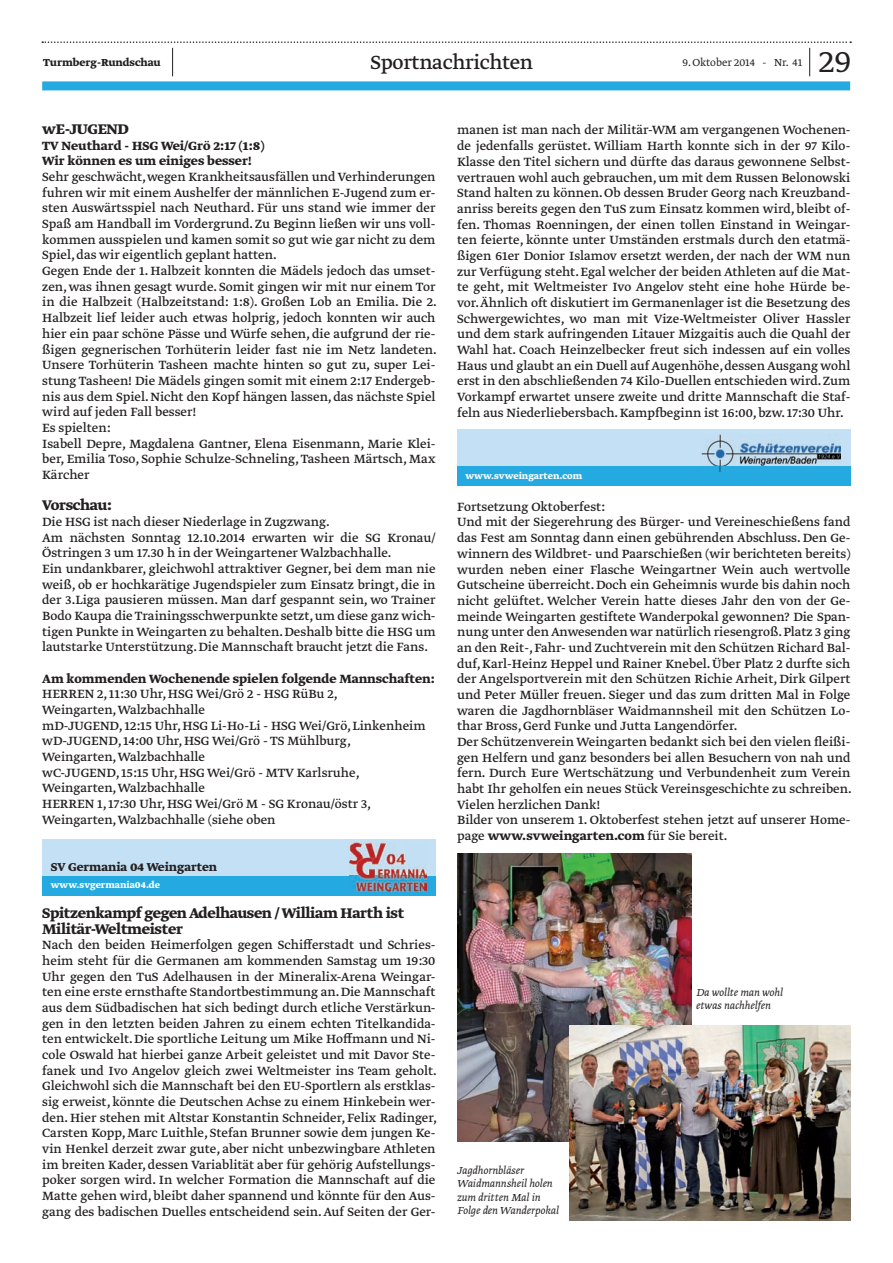
<style>
.page{position:relative;width:893px;height:1263px;background:#fff}
.page>*{position:absolute;margin:0;border:0;box-sizing:border-box;transform-origin:0 0}
.t1{font:300 36px "Greta Text Std";color:#231f20}
.t2{font:22.5px "Greta Text Std";letter-spacing:-.015em;color:#231f20}
.t3{font:700 16.5px/15.6px "Greta Text Std";letter-spacing:-.02em;color:#231f20}
.t4{font:14.1px/15.8px "Greta Text Std";color:#231f20}
.t5{font:700 14.1px/15.8px "Greta Text Std";color:#231f20}
.t6{font:700 13.5px "Greta Text Std";color:#231f20}
.t7{font:italic 300 12px/13.5px "Greta Text Std";color:#231f20}
.t8{font:300 12px "Greta Text Std";color:#231f20}
.t9{font:700 12px "Greta Text Std";color:#231f20}
.t10{font:700 10.5px "Greta Text Std";color:#fff}
.s1{font-weight:700}
</style>
<div class="page">
<div style="left:42px;top:81px;width:808px;height:9px;background:#24aae1"></div>
<svg style="left:42px;top:41px;width:809px;height:35px"></svg>
<div style="left:43px;top:838px;width:393px;height:57px;background:#c3e0f4"></div>
<div style="left:43px;top:875px;width:393px;height:20px;background:#24aae1"></div>
<img style="left:349px;top:843px;width:77px;height:48px">
<div style="left:457px;top:429px;width:393px;height:57px;background:#c3e0f4"></div>
<div style="left:457px;top:466px;width:393px;height:20px;background:#24aae1"></div>
<img style="left:700px;top:434px;width:141px;height:38px">
<img style="left:457px;top:854px;width:234px;height:288px">
<img style="left:570px;top:1026px;width:280px;height:194px">
<p class="t9" style="left:43px;top:56px;width:119px">Turmberg-Rundschau</p>
<p class="t8" style="left:683px;top:56px;width:122px">9. Oktober 2014 - Nr. 41</p>
<h1 class="t1" style="left:819px;top:41px;width:33px">29</h1>
<h2 class="t2" style="left:370px;top:49px;width:164px">Sportnachrichten</h2>
<p class="t3" style="left:42px;top:122px;width:88px">wE-JUGEND</p>
<p class="t5" style="left:42px;top:138px;width:224px">TV Neuthard - HSG Wei/Grö 2:17 (1:8)<br>Wir können es um einiges besser!</p>
<p class="t4" style="left:42px;top:170px;width:396px">Sehr geschwächt, wegen Krankheitsausfällen und Verhinderungen fuhren wir mit einem Aushelfer der männlichen E-Jugend zum er&shy;sten Auswärtsspiel nach Neuthard. Für uns stand wie immer der Spaß am Handball im Vordergrund. Zu Beginn ließen wir uns voll&shy;kommen ausspielen und kamen somit so gut wie gar nicht zu dem Spiel, das wir eigentlich geplant hatten.<br>Gegen Ende der 1. Halbzeit konnten die Mädels jedoch das umset&shy;zen, was ihnen gesagt wurde. Somit gingen wir mit nur einem Tor in die Halbzeit (Halbzeitstand: 1:8). Großen Lob an Emilia. Die 2.<br>Halbzeit lief leider auch etwas holprig, jedoch konnten wir auch hier ein paar schöne Pässe und Würfe sehen, die aufgrund der rie&shy;ßigen gegnerischen Torhüterin leider fast nie im Netz landeten.<br>Unsere Torhüterin Tasheen machte hinten so gut zu, super Lei&shy;stung Tasheen! Die Mädels gingen somit mit einem 2:17 Endergeb&shy;nis aus dem Spiel. Nicht den Kopf hängen lassen, das nächste Spiel wird auf jeden Fall besser!<br>Es spielten:<br>Isabell Depre, Magdalena Gantner, Elena Eisenmann, Marie Klei&shy;ber, Emilia Toso, Sophie Schulze-Schneling, Tasheen Märtsch, Max Kärcher</p>
<p class="t3" style="left:42px;top:498px;width:71px">Vorschau:</p>
<p class="t4" style="left:42px;top:514px;width:395px">Die HSG ist nach dieser Niederlage in Zugzwang.<br>Am nächsten Sonntag 12.10.2014 erwarten wir die SG Kronau/ Östringen 3 um 17.30 h in der Weingartener Walzbachhalle.<br>Ein undankbarer, gleichwohl attraktiver Gegner, bei dem man nie weiß, ob er hochkarätige Jugendspieler zum Einsatz bringt, die in der 3.Liga pausieren müssen. Man darf gespannt sein, wo Trainer Bodo Kaupa die Trainingsschwerpunkte setzt, um diese ganz wich&shy;tigen Punkte in Weingarten zu behalten. Deshalb bitte die HSG um lautstarke Unterstützung. Die Mannschaft braucht jetzt die Fans.</p>
<p class="t5" style="left:42px;top:671px;width:394px">Am kommenden Wochenende spielen folgende Mannschaften:</p>
<p class="t4" style="left:42px;top:687px;width:385px">HERREN 2, 11:30 Uhr, HSG Wei/Grö 2 - HSG RüBu 2,<br>Weingarten, Walzbachhalle<br>mD-JUGEND, 12:15 Uhr, HSG Li-Ho-Li - HSG Wei/Grö, Linkenheim wD-JUGEND, 14:00 Uhr, HSG Wei/Grö - TS Mühlburg, Weingarten, Walzbachhalle<br>wC-JUGEND, 15:15 Uhr, HSG Wei/Grö - MTV Karlsruhe, Weingarten, Walzbachhalle<br>HERREN 1, 17:30 Uhr, HSG Wei/Grö M - SG Kronau/östr 3, Weingarten, Walzbachhalle (siehe oben</p>
<p class="t6" style="left:51px;top:859px;width:168px">SV Germania 04 Weingarten</p>
<p class="t10" style="left:51px;top:879px;width:111px">www.svgermania04.de</p>
<p class="t3" style="left:42px;top:906px;width:364px">Spitzenkampf gegen Adelhausen / William Harth ist<br>Militär-Weltmeister</p>
<p class="t4" style="left:42px;top:938px;width:396px;text-align:justify">Nach den beiden Heimerfolgen gegen Schifferstadt und Schries&shy;heim steht für die Germanen am kommenden Samstag um 19:30<br>Uhr gegen den TuS Adelhausen in der Mineralix-Arena Weingar&shy;ten eine erste ernsthafte Standortbestimmung an. Die Mannschaft aus dem Südbadischen hat sich bedingt durch etliche Verstärkun&shy;gen in den letzten beiden Jahren zu einem echten Titelkandida&shy;ten entwickelt. Die sportliche Leitung um Mike Hoffmann und Ni&shy;cole Oswald hat hierbei ganze Arbeit geleistet und mit Davor Ste&shy;fanek und Ivo Angelov gleich zwei Weltmeister ins Team geholt.<br>Gleichwohl sich die Mannschaft bei den EU-Sportlern als erstklas&shy;sig erweist, könnte die Deutschen Achse zu einem Hinkebein wer&shy;den. Hier stehen mit Altstar Konstantin Schneider, Felix Radinger, Carsten Kopp, Marc Luithle, Stefan Brunner sowie dem jungen Ke&shy;vin Henkel derzeit zwar gute, aber nicht unbezwingbare Athleten im breiten Kader, dessen Variablität aber für gehörig Aufstellungs&shy;poker sorgen wird. In welcher Formation die Mannschaft auf die Matte gehen wird, bleibt daher spannend und könnte für den Aus&shy;gang des badischen Duelles entscheidend sein. Auf Seiten der Ger-</p>
<p class="t4" style="left:457px;top:123px;width:395px;text-align:justify">manen ist man nach der Militär-WM am vergangenen Wochenen&shy;de jedenfalls gerüstet. William Harth konnte sich in der 97 Kilo-Klasse den Titel sichern und dürfte das daraus gewonnene Selbst&shy;vertrauen wohl auch gebrauchen, um mit dem Russen Belonowski Stand halten zu können. Ob dessen Bruder Georg nach Kreuzband&shy;anriss bereits gegen den TuS zum Einsatz kommen wird, bleibt of&shy;fen. Thomas Roenningen, der einen tollen Einstand in Weingar&shy;ten feierte, könnte unter Umständen erstmals durch den etatmä&shy;ßigen 61er Donior Islamov ersetzt werden, der nach der WM nun zur Verfügung steht. Egal welcher der beiden Athleten auf die Mat&shy;te geht, mit Weltmeister Ivo Angelov steht eine hohe Hürde be&shy;vor. Ähnlich oft diskutiert im Germanenlager ist die Besetzung des Schwergewichtes, wo man mit Vize-Weltmeister Oliver Hassler und dem stark aufringenden Litauer Mizgaitis auch die Quahl der Wahl hat. Coach Heinzelbecker freut sich indessen auf ein volles Haus und glaubt an ein Duell auf Augenhöhe, dessen Ausgang wohl erst in den abschließenden 74 Kilo-Duellen entschieden wird. Zum Vorkampf erwartet unsere zweite und dritte Mannschaft die Staf&shy;feln aus Niederliebersbach. Kampfbeginn ist 16:00, bzw. 17:30 Uhr.</p>
<p class="t10" style="left:465px;top:470px;width:118px">www.svweingarten.com</p>
<p class="t4" style="left:457px;top:499px;width:396px">Fortsetzung Oktoberfest:<br>Und mit der Siegerehrung des Bürger- und Vereineschießens fand das Fest am Sonntag dann einen gebührenden Abschluss. Den Ge&shy;winnern des Wildbret- und Paarschießen (wir berichteten bereits) wurden neben einer Flasche Weingartner Wein auch wertvolle Gutscheine überreicht. Doch ein Geheimnis wurde bis dahin noch nicht gelüftet. Welcher Verein hatte dieses Jahr den von der Ge&shy;meinde Weingarten gestiftete Wanderpokal gewonnen? Die Span&shy;nung unter den Anwesenden war natürlich riesengroß. Platz 3 ging an den Reit-, Fahr- und Zuchtverein mit den Schützen Richard Bal&shy;duf, Karl-Heinz Heppel und Rainer Knebel. Über Platz 2 durfte sich der Angelsportverein mit den Schützen Richie Arheit, Dirk Gilpert und Peter Müller freuen. Sieger und das zum dritten Mal in Folge waren die Jagdhornbläser Waidmannsheil mit den Schützen Lo&shy;thar Bross, Gerd Funke und Jutta Langendörfer.<br>Der Schützenverein Weingarten bedankt sich bei den vielen fleißi&shy;gen Helfern und ganz besonders bei allen Besuchern von nah und fern. Durch Eure Wertschätzung und Verbundenheit zum Verein habt Ihr geholfen ein neues Stück Vereinsgeschichte zu schreiben.<br>Vielen herzlichen Dank!<br>Bilder von unserem 1. Oktoberfest stehen jetzt auf unserer Home&shy;page <span class="s1">www.svweingarten.com</span> für Sie bereit.</p>
<p class="t7" style="left:457px;top:1164px;width:103px">Jagdhornbläser<br>Waidmannsheil holen zum dritten Mal in<br>Folge den Wanderpokal</p>
<p class="t7" style="left:696px;top:986px;width:88px">Da wollte man wohl etwas nachhelfen</p>
</div>
